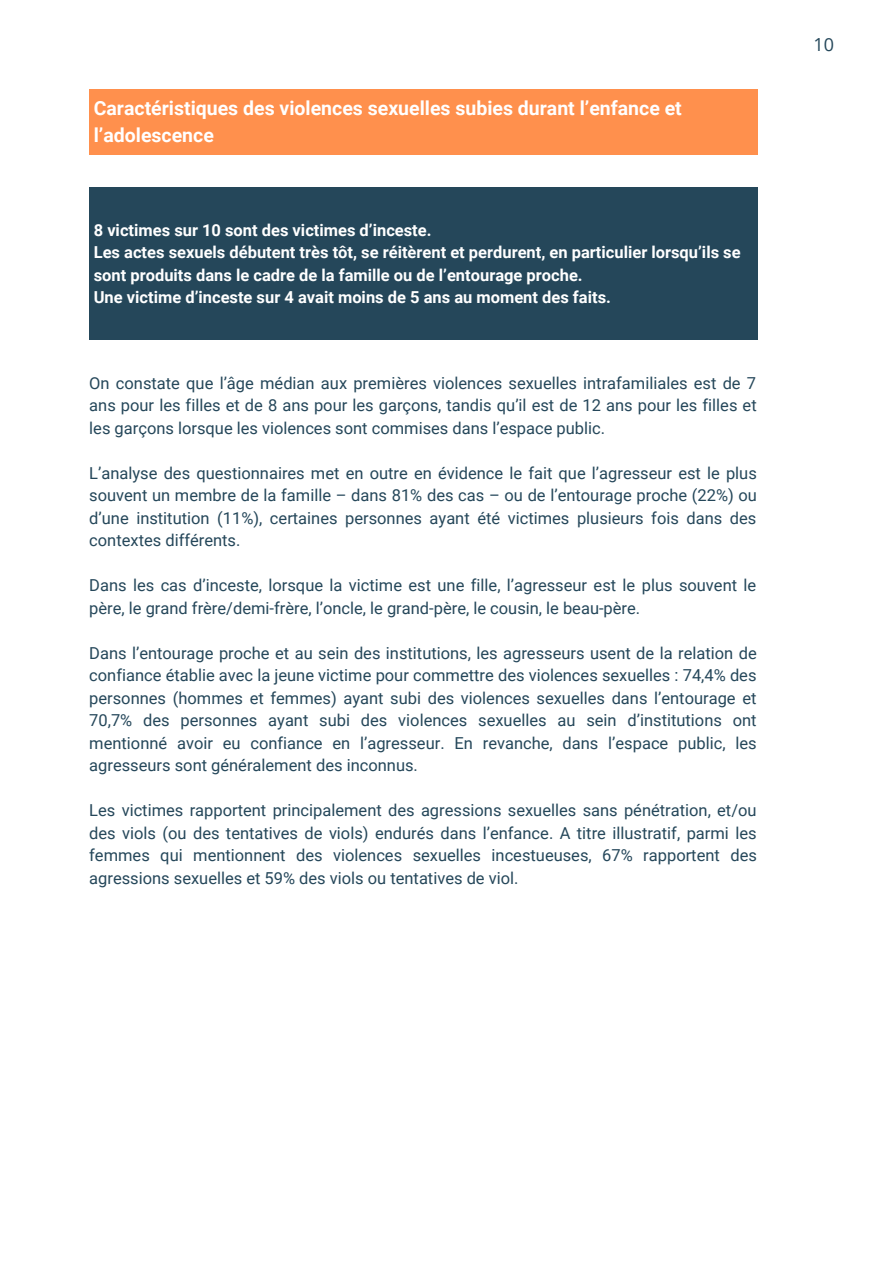
<style>
.page{position:relative;width:893px;height:1264px;background:#fff}
.page>*{position:absolute;margin:0;border:0;box-sizing:border-box;transform-origin:0 0}
.t1{font:700 19.5px/27px "Roboto";color:#fff}
.t2{font:18px "Open Sans";color:#24475a}
.t3{font:16.5px/22.5px "Roboto";color:#25475a;text-align:justify}
.t4{font:700 16.5px/22.5px "Roboto";color:#fff}
</style>
<div class="page">
<div style="left:89px;top:187px;width:668px;height:153px;background:#25475a"></div>
<div style="left:89px;top:89px;width:668px;height:65px;background:#ff904d"></div>
<p class="t1" style="left:94px;top:95px;width:589px">Caractéristiques des violences sexuelles subies durant l’enfance et l’adolescence</p>
<p class="t4" style="left:94px;top:219px;width:648px">8 victimes sur 10 sont des victimes d’inceste.<br>Les actes sexuels débutent très tôt, se réitèrent et perdurent, en particulier lorsqu’ils se sont produits dans le cadre de la famille ou de l’entourage proche.<br>Une victime d’inceste sur 4 avait moins de 5 ans au moment des faits.</p>
<p class="t3" style="left:89px;top:372px;width:669px">On constate que l’âge médian aux premières violences sexuelles intrafamiliales est de 7 ans pour les filles et de 8 ans pour les garçons, tandis qu’il est de 12 ans pour les filles et les garçons lorsque les violences sont commises dans l’espace public.</p>
<p class="t3" style="left:89px;top:462px;width:669px">L’analyse des questionnaires met en outre en évidence le fait que l’agresseur est le plus souvent un membre de la famille – dans 81% des cas – ou de l’entourage proche (22%) ou d’une institution (11%), certaines personnes ayant été victimes plusieurs fois dans des contextes différents.</p>
<p class="t3" style="left:89px;top:574px;width:668px">Dans les cas d’inceste, lorsque la victime est une fille, l’agresseur est le plus souvent le père, le grand frère/demi-frère, l’oncle, le grand-père, le cousin, le beau-père.</p>
<p class="t3" style="left:89px;top:641px;width:669px">Dans l’entourage proche et au sein des institutions, les agresseurs usent de la relation de confiance établie avec la jeune victime pour commettre des violences sexuelles : 74,4% des personnes (hommes et femmes) ayant subi des violences sexuelles dans l’entourage et 70,7% des personnes ayant subi des violences sexuelles au sein d’institutions ont mentionné avoir eu confiance en l’agresseur. En revanche, dans l’espace public, les agresseurs sont généralement des inconnus.</p>
<p class="t3" style="left:89px;top:799px;width:669px">Les victimes rapportent principalement des agressions sexuelles sans pénétration, et/ou des viols (ou des tentatives de viols) endurés dans l’enfance. A titre illustratif, parmi les femmes qui mentionnent des violences sexuelles incestueuses, 67% rapportent des agressions sexuelles et 59% des viols ou tentatives de viol.</p>
<p class="t2" style="left:813px;top:32px;width:22px">10</p>
</div>
